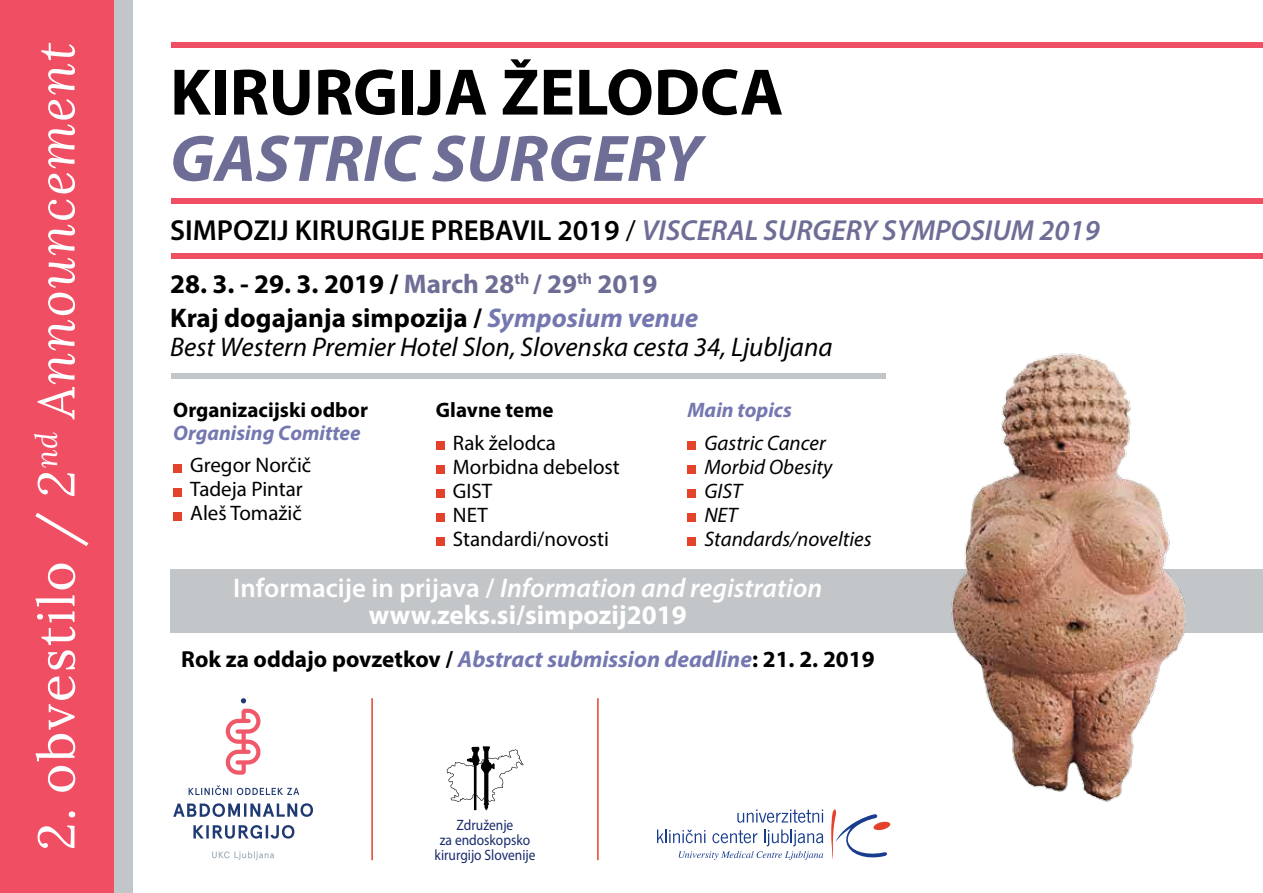
<style>
.page{position:relative;width:1263px;height:893px;background:#fff}
.page>*{position:absolute;margin:0;border:0;box-sizing:border-box;transform-origin:0 0}
.t1{font:700 66.3px "Myriad Pro";color:#000}
.t2{font:italic 700 66.3px "Myriad Pro";color:#6e6d96}
.t3{font:italic 51.45px "Lora";letter-spacing:.04em;color:#fff}
.t4{font:600 28.95px "Myriad Pro";color:#000}
.t5{font:italic 27px/28.5px "Myriad Pro";color:#000}
.t6{font:italic 600 27px/27px "Myriad Pro";color:#fff;text-align:center}
.t7{font:700 27px "Myriad Pro";color:#000}
.t8{font:700 23.25px "Myriad Pro";color:#000}
.t9{font:21px/24px "Myriad Pro";color:#000}
.t10{font:italic 21px/24px "Myriad Pro";color:#000}
.t11{font:700 21px "Myriad Pro";color:#000}
.t12{font:italic 700 21px "Myriad Pro";color:#7578b0}
.t13{font:15px/15px "Myriad Pro";color:#192b6c;text-align:center;scale:.9 1}
.s1{font-style:normal}
.s2{font-weight:400}
.s3{font-style:italic;color:#6e6d96}
.s4{color:#6e6d96}
.s5{font-weight:700;font-style:normal}
.s6{font-weight:700;color:#7578b0}
.s7{font-style:italic;color:#7578b0}
</style>
<div class="page">
<div style="left:0;top:0;width:115px;height:893px;background:#f04e63"></div>
<div style="left:115px;top:0;width:18px;height:893px;background:#c3c6c8"></div>
<div style="left:171px;top:198px;width:1092px;height:6px;background:#f04e63"></div>
<div style="left:171px;top:43px;width:1092px;height:5px;background:#f04e63"></div>
<div style="left:171px;top:253px;width:1092px;height:6px;background:#f04e63"></div>
<div style="left:171px;top:373px;width:715px;height:6px;background:#c3c6c8"></div>
<svg style="left:831px;top:809px;width:59px;height:50px"></svg>
<svg style="left:737px;top:809px;width:86px;height:14px"></svg>
<svg style="left:657px;top:829px;width:166px;height:31px"></svg>
<svg style="left:189px;top:785px;width:110px;height:10px"></svg>
<svg style="left:173px;top:803px;width:140px;height:14px"></svg>
<svg style="left:193px;top:825px;width:101px;height:14px"></svg>
<svg style="left:226px;top:698px;width:34px;height:77px"></svg>
<svg style="left:212px;top:851px;width:62px;height:9px"></svg>
<hr style="left:597px;top:698px;width:2px;height:162px;background:#e4422b">
<hr style="left:371px;top:698px;width:2px;height:162px;background:#e4422b">
<div style="left:170px;top:569px;width:1093px;height:64px;background:#c3c6c8"></div>
<svg style="left:447px;top:746px;width:76px;height:64px"></svg>
<div style="left:173px;top:464px;width:9px;height:8px;background:#e4422b"></div>
<div style="left:173px;top:488px;width:9px;height:8px;background:#e4422b"></div>
<div style="left:173px;top:512px;width:9px;height:8px;background:#e4422b"></div>
<div style="left:436px;top:441px;width:8px;height:9px;background:#e4422b"></div>
<div style="left:436px;top:465px;width:8px;height:9px;background:#e4422b"></div>
<div style="left:436px;top:489px;width:8px;height:9px;background:#e4422b"></div>
<div style="left:436px;top:513px;width:8px;height:9px;background:#e4422b"></div>
<div style="left:436px;top:537px;width:8px;height:9px;background:#e4422b"></div>
<div style="left:687px;top:441px;width:9px;height:9px;background:#e4422b"></div>
<div style="left:687px;top:465px;width:9px;height:9px;background:#e4422b"></div>
<div style="left:687px;top:489px;width:9px;height:9px;background:#e4422b"></div>
<div style="left:687px;top:513px;width:9px;height:9px;background:#e4422b"></div>
<div style="left:687px;top:537px;width:9px;height:9px;background:#e4422b"></div>
<img style="left:951px;top:353px;width:235px;height:449px">
<h2 class="t3" style="left:21px;top:850px;width:809px;rotate:-90deg"><span class="s1">2. obvestilo /</span> 2<sup>nd</sup> Announcement</h2>
<h1 class="t1" style="left:170px;top:49px;width:615px">KIRURGIJA ŽELODCA</h1>
<h1 class="t2" style="left:170px;top:115px;width:533px">GASTRIC SURGERY</h1>
<p class="t4" style="left:170px;top:212px;width:931px">SIMPOZIJ KIRURGIJE PREBAVIL 2019 <span class="s2">/</span> <span class="s3">VISCERAL SURGERY SYMPOSIUM 2019</span></p>
<p class="t7" style="left:170px;top:267px;width:489px">28. 3. - 29. 3. 2019 / <span class="s4">March 28</span><sup>th</sup> <span class="s4">/ 29</span><sup>th</sup> <span class="s4">2019</span></p>
<p class="t5" style="left:170px;top:303px;width:664px"><span class="s5">Kraj dogajanja simpozija /</span> <span class="s6">Symposium venue<br></span>Best Western Premier Hotel Slon, Slovenska cesta 34, Ljubljana</p>
<p class="t11" style="left:173px;top:397px;width:196px">Organizacijski odbor</p>
<p class="t12" style="left:173px;top:419px;width:189px">Organising Comittee</p>
<p class="t9" style="left:190px;top:453px;width:123px">Gregor Norčič<br>Tadeja Pintar<br>Aleš Tomažič</p>
<p class="t11" style="left:436px;top:397px;width:119px">Glavne teme</p>
<p class="t9" style="left:453px;top:430px;width:168px">Rak želodca<br>Morbidna debelost<br>GIST<br>NET<br>Standardi/novosti</p>
<p class="t12" style="left:687px;top:397px;width:106px">Main topics</p>
<p class="t10" style="left:704px;top:430px;width:169px">Gastric Cancer<br>Morbid Obesity<br>GIST<br>NET<br>Standards/novelties</p>
<p class="t6" style="left:233px;top:574px;width:591px"><span class="s1">Informacije in prijava /</span> Information and registration <span class="s5">www.zeks.si/simpozij2019</span></p>
<p class="t8" style="left:181px;top:644px;width:695px">Rok za oddajo povzetkov / <span class="s7">Abstract submission deadline</span>: 21. 2. 2019</p>
<p class="t13" style="left:434px;top:817px;width:114px">Združenje<br>za endoskopsko kirurgijo Slovenije</p>
</div>
